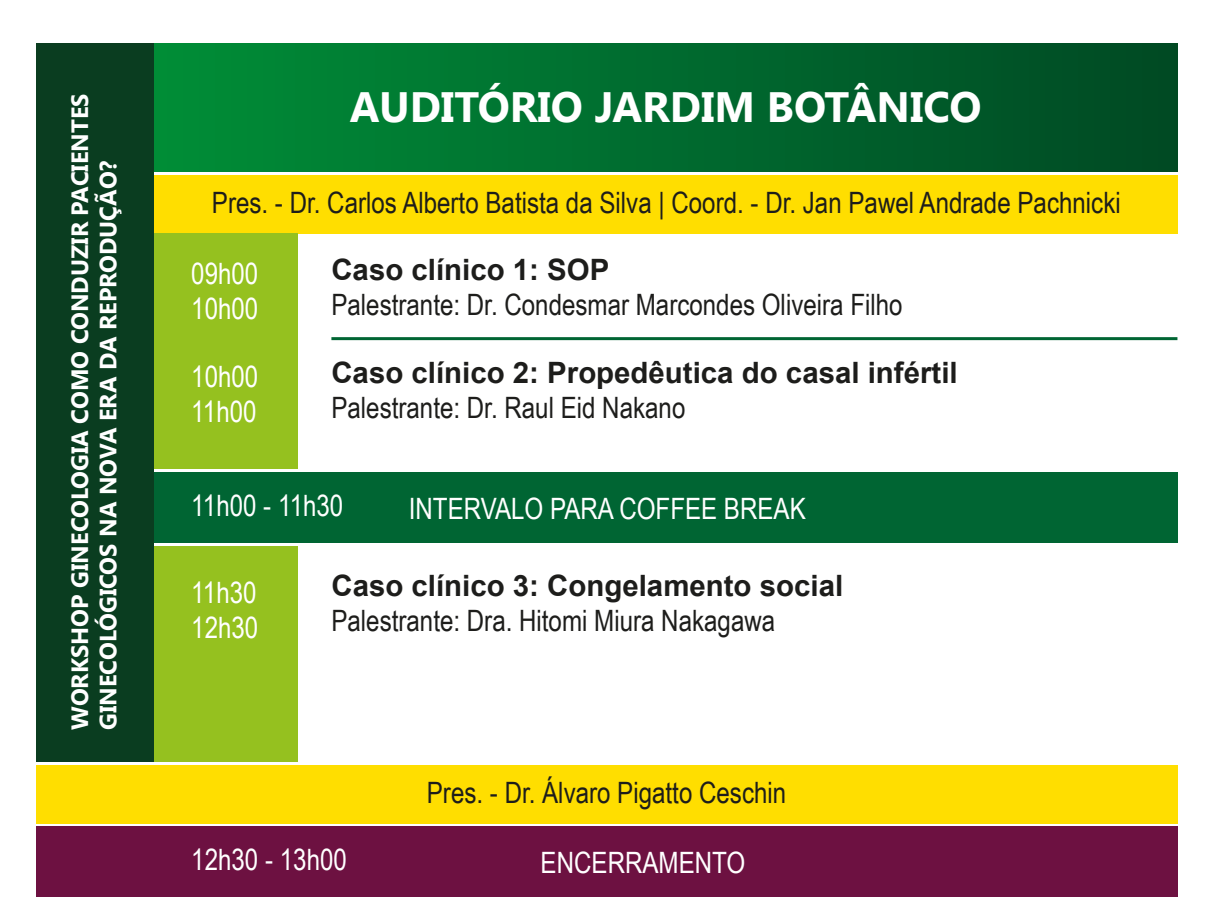
<style>
.page{position:relative;width:1215px;height:913px;background:#fff}
.page>*{position:absolute;margin:0;border:0;box-sizing:border-box;transform-origin:0 0}
.t1{font:700 42.3px "Segoe UI";color:#fff}
.t2{font:29.4px "Arial Narrow";color:#1d1d1b}
.t3{font:29.4px/35.4px "Arial Narrow";color:#fff}
.t4{font:700 29.4px "Arial";color:#1d1d1b}
.t5{font:700 23.4px/28.2px "Segoe UI";color:#fff}
</style>
<div class="page">
<div style="left:36px;top:826px;width:1141px;height:71px;background:#6d1141"></div>
<div style="left:36px;top:765px;width:1141px;height:59px;background:#ffde00"></div>
<div style="left:154px;top:175px;width:1023px;height:59px;background:#ffde00"></div>
<div style="left:154px;top:44px;width:1023px;height:127px;background:linear-gradient(to right,#008d38,#004924)"></div>
<div style="left:154px;top:234px;width:144px;height:235px;background:#95c11f"></div>
<div style="left:36px;top:44px;width:118px;height:717px;background:#0a3d20"></div>
<hr style="left:331px;top:337px;width:846px;height:3px;background:#006533">
<div style="left:154px;top:546px;width:144px;height:215px;background:#95c11f"></div>
<div style="left:154px;top:472px;width:1023px;height:70px;background:#006533"></div>
<p class="t5" style="left:65px;top:730px;width:638px;rotate:-90deg">WORKSHOP GINECOLOGIA COMO CONDUZIR PACIENTES<br>GINECOLÓGICOS NA NOVA ERA DA REPRODUÇÃO?</p>
<h1 class="t1" style="left:350px;top:76px;width:633px">AUDITÓRIO JARDIM BOTÂNICO</h1>
<p class="t2" style="left:212px;top:181px;width:910px">Pres. - Dr. Carlos Alberto Batista da Silva | Coord. - Dr. Jan Pawel Andrade Pachnicki</p>
<p class="t3" style="left:191px;top:255px;width:69px">09h00<br>10h00</p>
<p class="t3" style="left:191px;top:358px;width:69px">10h00<br>11h00</p>
<p class="t4" style="left:331px;top:250px;width:280px">Caso clínico 1: SOP</p>
<p class="t2" style="left:331px;top:283px;width:573px">Palestrante: Dr. Condesmar Marcondes Oliveira Filho</p>
<p class="t4" style="left:331px;top:353px;width:628px">Caso clínico 2: Propedêutica do casal infértil</p>
<p class="t2" style="left:331px;top:386px;width:356px">Palestrante: Dr. Raul Eid Nakano</p>
<p class="t3" style="left:191px;top:486px;width:154px">11h00 - 11h30</p>
<p class="t3" style="left:409px;top:490px;width:398px">INTERVALO PARA COFFEE BREAK</p>
<p class="t3" style="left:191px;top:573px;width:69px">11h30<br>12h30</p>
<p class="t4" style="left:331px;top:565px;width:513px">Caso clínico 3: Congelamento social</p>
<p class="t2" style="left:331px;top:599px;width:445px">Palestrante: Dra. Hitomi Miura Nakagawa</p>
<p class="t2" style="left:427px;top:771px;width:361px">Pres. - Dr. Álvaro Pigatto Ceschin</p>
<p class="t3" style="left:191px;top:841px;width:157px">12h30 - 13h00</p>
<p class="t3" style="left:541px;top:843px;width:206px">ENCERRAMENTO</p>
</div>
